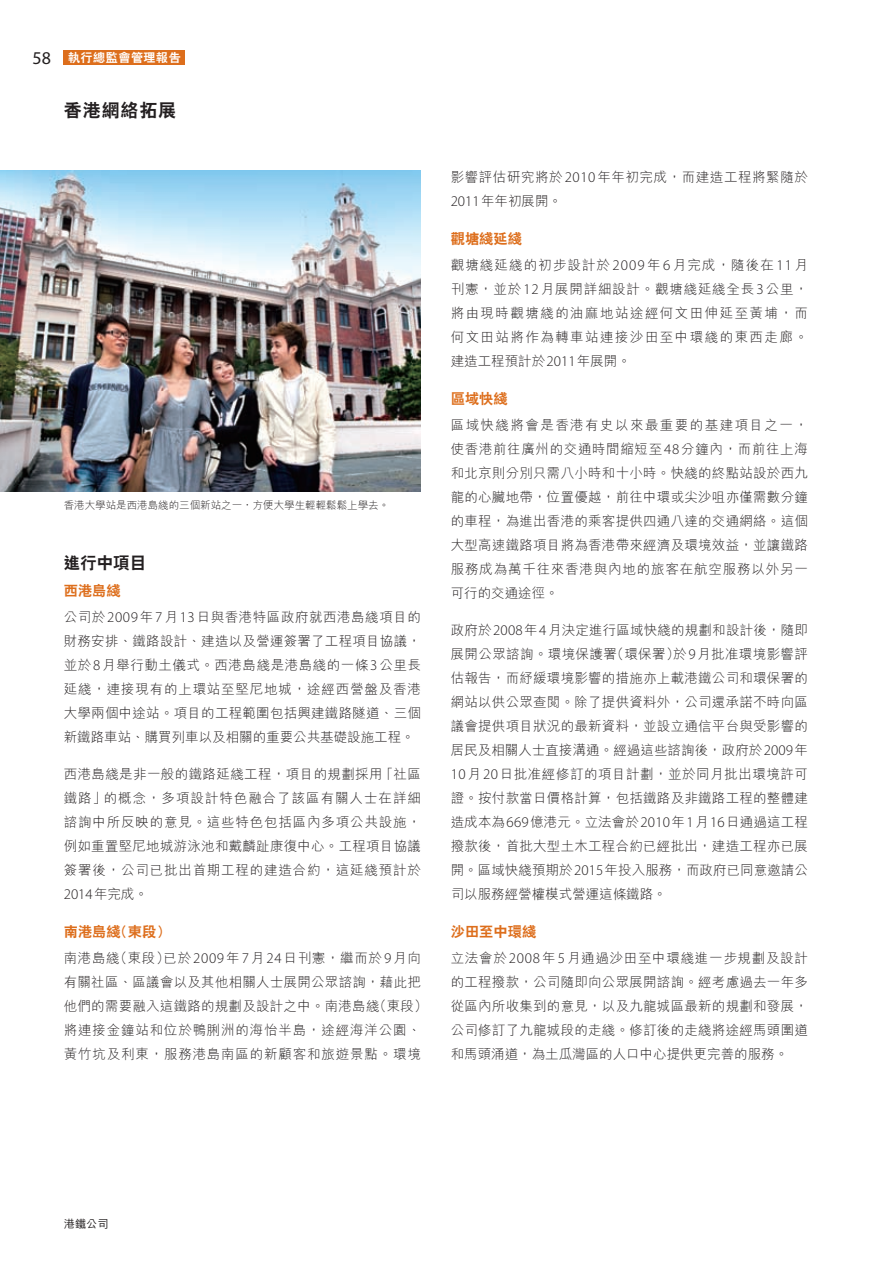
<style>
.page{position:relative;width:893px;height:1263px;background:#fff}
.page>*{position:absolute;margin:0;border:0;box-sizing:border-box;transform-origin:0 0}
.t1{font:800 18px "C Hei 2 HK";letter-spacing:.05em;color:#231f20}
.t2{font:18px "Myriad Pro";color:#231f20}
.t3{font:800 16.5px "C Hei 2 HK";color:#231f20}
.t4{font:300 14.85px "Myriad Pro";color:#231f20}
.t5{font:800 14.25px "C Hei 2 HK";color:#dd6e1c}
.t6{font:300 13.5px/24px "M Hei HK";letter-spacing:.02em;color:#231f20;text-align:justify}
.t7{font:300 13.5px/24px "M Hei HK";letter-spacing:.05em;color:#231f20}
.t8{font:300 13.5px/24px "M Hei HK";letter-spacing:.045em;color:#231f20}
.t9{font:800 12px "C Hei 2 HK";letter-spacing:.05em;color:#fff}
.t10{font:500 11.25px "M Hei HK";color:#231f20}
.t11{font:300 10.5px "M Hei HK";color:#231f20}
.s1{font-family:"Myriad Pro";font-size:14.85px}
.s2{font-family:"M Hei HK";font-size:13.5px}
</style>
<div class="page">
<img style="left:0;top:170px;width:421px;height:321px">
<div style="left:64px;top:50px;width:121px;height:15px;background:#dd6e1c"></div>
<h1 class="t2" style="left:33px;top:47px;width:19px">58</h1>
<p class="t9" style="left:68px;top:50px;width:114px">執行總監會管理報告</p>
<h1 class="t1" style="left:64px;top:99px;width:114px">香港網絡拓展</h1>
<p class="t11" style="left:64px;top:498px;width:327px">香港大學站是西港島綫的三個新站之一，方便大學生輕輕鬆鬆上學去。</p>
<p class="t3" style="left:64px;top:552px;width:84px">進行中項目</p>
<p class="t5" style="left:64px;top:581px;width:58px">西港島綫</p>
<p class="t6" style="left:64px;top:605px;width:359px">公司於<span class="s1">2009</span>年<span class="s1">7</span>月<span class="s1">13</span>日與香港特區政府就西港島綫項目的財務安排、鐵路設計、建造以及營運簽署了工程項目協議，並於<span class="s1">8</span>月舉行動土儀式。西港島綫是港島綫的一條<span class="s1">3</span>公里長延綫，連接現有的上環站至堅尼地城，途經西營盤及香港大學兩個中途站。項目的工程範圍包括興建鐵路隧道、三個新鐵路車站、購買列車以及相關的重要公共基礎設施工程。</p>
<p class="t6" style="left:64px;top:762px;width:359px">西港島綫是非一般的鐵路延綫工程，項目的規劃採用「社區鐵路」的概念，多項設計特色融合了該區有關人士在詳細諮詢中所反映的意見。這些特色包括區內多項公共設施，例如重置堅尼地城游泳池和戴麟趾康復中心。工程項目協議簽署後，公司已批出首期工程的建造合約，這延綫預計於</p>
<p class="t4" style="left:64px;top:885px;width:86px">2014<span class="s2">年完成。</span></p>
<p class="t5" style="left:64px;top:922px;width:108px">南港島綫（東段）</p>
<p class="t7" style="left:64px;top:946px;width:365px">南港島綫（東段）已於<span class="s1">2009</span>年<span class="s1">7</span>月<span class="s1">24</span>日刊憲，繼而於<span class="s1">9</span>月向有關社區、區議會以及其他相關人士展開公眾諮詢，藉此把他們的需要融入這鐵路的規劃及設計之中。南港島綫（東段）將連接金鐘站和位於鴨脷洲的海怡半島，途經海洋公園、黃竹坑及利東，服務港島南區的新顧客和旅遊景點。環境</p>
<p class="t8" style="left:451px;top:165px;width:359px">影響評估研究將於<span class="s1">2010</span>年年初完成，而建造工程將緊隨於<br><span class="s1">2011</span>年年初展開。</p>
<p class="t5" style="left:451px;top:229px;width:73px">觀塘綫延綫</p>
<p class="t6" style="left:451px;top:253px;width:359px">觀塘綫延綫的初步設計於<span class="s1">2009</span>年<span class="s1">6</span>月完成，隨後在<span class="s1">11</span>月刊憲，並於<span class="s1">12</span>月展開詳細設計。觀塘綫延綫全長<span class="s1">3</span>公里，將由現時觀塘綫的油麻地站途經何文田伸延至黃埔，而何文田站將作為轉車站連接沙田至中環綫的東西走廊。建造工程預計於<span class="s1">2011</span>年展開。</p>
<p class="t5" style="left:451px;top:389px;width:58px">區域快綫</p>
<p class="t6" style="left:451px;top:413px;width:359px">區域快綫將會是香港有史以來最重要的基建項目之一，使香港前往廣州的交通時間縮短至<span class="s1">48</span>分鐘內，而前往上海和北京則分別只需八小時和十小時。快綫的終點站設於西九龍的心臟地帶，位置優越，前往中環或尖沙咀亦僅需數分鐘的車程，為進出香港的乘客提供四通八達的交通網絡。這個大型高速鐵路項目將為香港帶來經濟及環境效益，並讓鐵路服務成為萬千往來香港與內地的旅客在航空服務以外另一可行的交通途徑。</p>
<p class="t6" style="left:451px;top:618px;width:359px">政府於<span class="s1">2008</span>年<span class="s1">4</span>月決定進行區域快綫的規劃和設計後，隨即展開公眾諮詢。環境保護署（環保署）於<span class="s1">9</span>月批准環境影響評估報告，而紓緩環境影響的措施亦上載港鐵公司和環保署的網站以供公眾查閱。除了提供資料外，公司還承諾不時向區議會提供項目狀況的最新資料，並設立通信平台與受影響的居民及相關人士直接溝通。經過這些諮詢後，政府於<span class="s1">2009</span>年<span class="s1">10</span>月<span class="s1">20</span>日批准經修訂的項目計劃，並於同月批出環境許可證。按付款當日價格計算，包括鐵路及非鐵路工程的整體建造成本為<span class="s1">669</span>億港元。立法會於<span class="s1">2010</span>年<span class="s1">1</span>月<span class="s1">16</span>日通過這工程撥款後，首批大型土木工程合約已經批出，建造工程亦已展開。區域快綫預期於<span class="s1">2015</span>年投入服務，而政府已同意邀請公司以服務經營權模式營運這條鐵路。</p>
<p class="t5" style="left:451px;top:922px;width:87px">沙田至中環綫</p>
<p class="t6" style="left:451px;top:946px;width:359px">立法會於<span class="s1">2008</span>年<span class="s1">5</span>月通過沙田至中環綫進一步規劃及設計的工程撥款，公司隨即向公眾展開諮詢。經考慮過去一年多從區內所收集到的意見，以及九龍城區最新的規劃和發展，公司修訂了九龍城段的走綫。修訂後的走綫將途經馬頭圍道和馬頭涌道，為土瓜灣區的人口中心提供更完善的服務。</p>
<p class="t10" style="left:64px;top:1216px;width:46px">港鐵公司</p>
</div>
